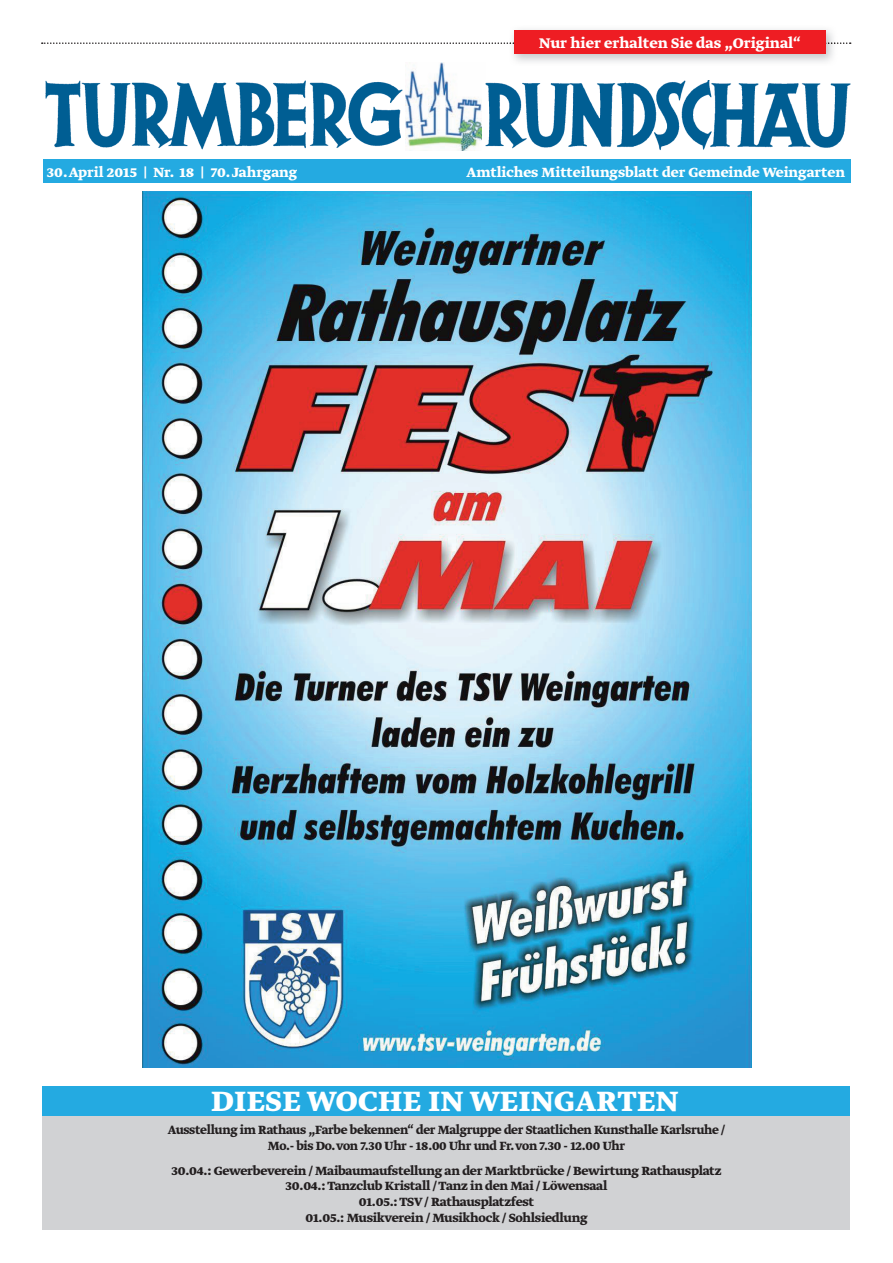
<style>
.page{position:relative;width:893px;height:1263px;background:#fff}
.page>*{position:absolute;margin:0;border:0;box-sizing:border-box;transform-origin:0 0}
.t1{font:700 33px "Greta Text Std";letter-spacing:.01em;color:#fff}
.t2{font:700 16.5px "Greta Text Std";color:#fff}
.t3{font:700 15.75px "Greta Text Std";color:#fff}
.t4{font:700 14.1px/15.8px "Greta Text Std";letter-spacing:-.02em;color:#231f20;text-align:center}
.t5{font:700 14.1px/16.5px "Greta Text Std";letter-spacing:-.02em;color:#231f20;text-align:center;scale:.96 1}
</style>
<div class="page">
<svg style="left:42px;top:42px;width:809px;height:2px"></svg>
<div style="left:43px;top:160px;width:807px;height:23px;background:#24aae1"></div>
<img style="left:405px;top:63px;width:77px;height:88px">
<img style="left:45px;top:80px;width:358px;height:70px">
<img style="left:485px;top:80px;width:366px;height:70px">
<img style="left:509px;top:29px;width:328px;height:33px">
<img style="left:826px;top:42px;width:9px;height:2px">
<div style="left:514px;top:31px;width:312px;height:23px;background:#ee1d23"></div>
<div style="left:43px;top:1114px;width:807px;height:116px;background:#d1d2d4"></div>
<img style="left:142px;top:192px;width:610px;height:876px">
<div style="left:43px;top:1086px;width:807px;height:30px;background:#24aae1"></div>
<p class="t2" style="left:539px;top:34px;width:264px">Nur hier erhalten Sie das „Original“</p>
<p class="t3" style="left:47px;top:163px;width:252px">30. April 2015 | Nr. 18 | 70. Jahrgang</p>
<p class="t3" style="left:467px;top:163px;width:380px">Amtliches Mitteilungsblatt der Gemeinde Weingarten</p>
<h1 class="t1" style="left:211px;top:1082px;width:469px">DIESE WOCHE IN WEINGARTEN</h1>
<p class="t5" style="left:168px;top:1122px;width:582px">Ausstellung im Rathaus „Farbe bekennen“ der Malgruppe der Staatlichen Kunsthalle Karlsruhe /<br>Mo.- bis Do.von 7.30 Uhr - 18.00 Uhr und Fr.von 7.30 - 12.00 Uhr</p>
<p class="t4" style="left:171px;top:1163px;width:551px">30.04.: Gewerbeverein / Maibaumaufstellung an der Marktbrü cke / Bewirtung Rathausplatz 30.04.: Tanzclub Kristall / Tanz in den Mai / Löwensaal<br>01.05.: TSV / Rathausplatzfest<br>01.05.: Musikverein / Musikhock / Sohlsiedlung</p>
</div>
